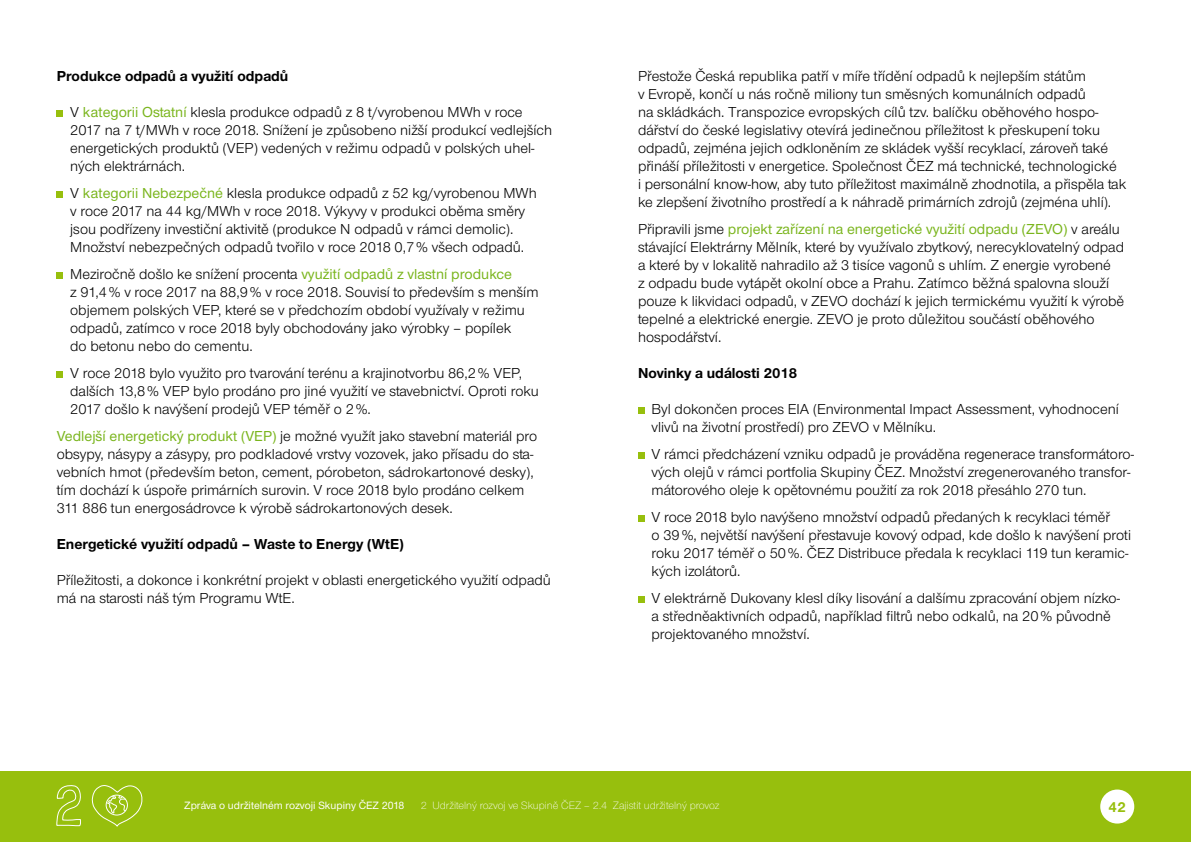
<style>
.page{position:relative;width:1191px;height:842px;background:#fff}
.page>*{position:absolute;margin:0;border:0;box-sizing:border-box;transform-origin:0 0}
.t1{font:15px/18px "Nimbus CEZCE";color:#000}
.t2{font:700 15px "Nimbus CEZCE";color:#000}
.t3{font:700 15px "Nimbus CEZCE";color:#97bf0d}
.t4{font:300 11px "Nimbus CEZCE";color:#fff}
.t5{font:500 11px "Nimbus CEZCE";color:#fff}
.s1{font-weight:500;color:#7ab51d}
</style>
<div class="page">
<svg style="left:638px;top:408px;width:6px;height:6px"></svg>
<svg style="left:638px;top:453px;width:6px;height:6px"></svg>
<svg style="left:638px;top:516px;width:6px;height:6px"></svg>
<svg style="left:638px;top:597px;width:6px;height:6px"></svg>
<svg style="left:57px;top:111px;width:6px;height:6px"></svg>
<svg style="left:57px;top:192px;width:6px;height:6px"></svg>
<svg style="left:57px;top:273px;width:6px;height:6px"></svg>
<svg style="left:57px;top:372px;width:6px;height:6px"></svg>
<div style="left:0;top:771px;width:1191px;height:71px;background:#97bf0d"></div>
<div style="left:1100px;top:789px;width:34px;height:34px;background:#fff;border-radius:50%"></div>
<svg style="left:56px;top:785px;width:87px;height:42px"></svg>
<p class="t2" style="left:57px;top:67px;width:233px">Produkce odpadů a využití odpadů</p>
<p class="t1" style="left:70px;top:103px;width:483px">V <span class="s1">kategorii Ostatní</span> klesla produkce odpadů z 8 t/vyrobenou MWh v roce 2017 na 7 t/MWh v roce 2018. Snížení je způsobeno nižší produkcí vedlejších energetických produktů (VEP) vedených v režimu odpadů v polských uhel&shy;ných elektrárnách.</p>
<p class="t1" style="left:70px;top:184px;width:468px">V <span class="s1">kategorii Nebezpečné</span> klesla produkce odpadů z 52 kg/vyrobenou MWh v roce 2017 na 44 kg/MWh v roce 2018. Výkyvy v produkci oběma směry jsou podřízeny investiční aktivitě (produkce N odpadů v rámci demolic).<br>Množství nebezpečných odpadů tvořilo v roce 2018 0,7% všech odpadů.</p>
<p class="t1" style="left:70px;top:265px;width:470px">Meziročně došlo ke snížení procenta <span class="s1">využití odpadů z vlastní produkce<br></span>z 91,4% v roce 2017 na 88,9% v roce 2018. Souvisí to především s menším objemem polských VEP, které se v předchozím období využívaly v režimu odpadů, zatímco v roce 2018 byly obchodovány jako výrobky – popílek<br>do betonu nebo do cementu.</p>
<p class="t1" style="left:70px;top:364px;width:470px">V roce 2018 bylo využito pro tvarování terénu a krajinotvorbu 86,2% VEP, dalších 13,8% VEP bylo prodáno pro jiné využití ve stavebnictví. Oproti roku<br>2017 došlo k navýšení prodejů VEP téměř o 2%.</p>
<p class="t1" style="left:57px;top:427px;width:482px"><span class="s1">Vedlejší energetický produkt (VEP)</span> je možné využít jako stavební materiál pro obsypy, násypy a zásypy, pro podkladové vrstvy vozovek, jako přísadu do sta&shy;vebních hmot (především beton, cement, pórobeton, sádrokartonové desky), tím dochází k úspoře primárních surovin. V roce 2018 bylo prodáno celkem 311 886 tun energosádrovce k výrobě sádrokartonových desek.</p>
<p class="t2" style="left:57px;top:535px;width:349px">Energetické využití odpadů – Waste to Energy (WtE)</p>
<p class="t1" style="left:57px;top:571px;width:496px">Příležitosti, a dokonce i konkrétní projekt v oblasti energetického využití odpadů má na starosti náš tým Programu WtE.</p>
<p class="t1" style="left:638px;top:67px;width:490px">Přestože Česká republika patří v míře třídění odpadů k nejlepším státům<br>v Evropě, končí u nás ročně miliony tun směsných komunálních odpadů<br>na skládkách. Transpozice evropských cílů tzv. balíčku oběhového hospo&shy;dářství do české legislativy otevírá jedinečnou příležitost k přeskupení toku odpadů, zejména jejich odkloněním ze skládek vyšší recyklací, zároveň také přináší příležitosti v energetice. Společnost ČEZ má technické, technologické<br>i personální know-how, aby tuto příležitost maximálně zhodnotila, a přispěla tak ke zlepšení životního prostředí a k náhradě primárních zdrojů (zejména uhlí).</p>
<p class="t1" style="left:638px;top:220px;width:488px">Připravili jsme <span class="s1">projekt zařízení na energetické využití odpadu (ZEVO)</span> v areálu stávající Elektrárny Mělník, které by využívalo zbytkový, nerecyklovatelný odpad a které by v lokalitě nahradilo až 3 tisíce vagonů s uhlím. Z energie vyrobené<br>z odpadu bude vytápět okolní obce a Prahu. Zatímco běžná spalovna slouží pouze k likvidaci odpadů, v ZEVO dochází k jejich termickému využití k výrobě tepelné a elektrické energie. ZEVO je proto důležitou součástí oběhového hospodářství.</p>
<p class="t2" style="left:638px;top:364px;width:161px">Novinky a události 2018</p>
<p class="t1" style="left:651px;top:400px;width:469px">Byl dokončen proces EIA (Environmental Impact Assessment, vyhodnocení vlivů na životní prostředí) pro ZEVO v Mělníku.</p>
<p class="t1" style="left:651px;top:445px;width:484px">V rámci předcházení vzniku odpadů je prováděna regenerace transformátoro&shy;vých olejů v rámci portfolia Skupiny ČEZ. Množství zregenerovaného transfor&shy;mátorového oleje k opětovnému použití za rok 2018 přesáhlo 270 tun.</p>
<p class="t1" style="left:651px;top:508px;width:481px">V roce 2018 bylo navýšeno množství odpadů předaných k recyklaci téměř<br>o 39%, největší navýšení přestavuje kovový odpad, kde došlo k navýšení proti roku 2017 téměř o 50%. ČEZ Distribuce předala k recyklaci 119 tun keramic&shy;kých izolátorů.</p>
<p class="t1" style="left:651px;top:589px;width:470px">V elektrárně Dukovany klesl díky lisování a dalšímu zpracování objem nízko&shy;a středněaktivních odpadů, například filtrů nebo odkalů, na 20% původně projektovaného množství.</p>
<p class="t5" style="left:184px;top:799px;width:221px">Zpráva o udržitelném rozvoji Skupiny ČEZ 2018</p>
<p class="t4" style="left:421px;top:799px;width:300px">2 Udržitelný rozvoj ve Skupině ČEZ – 2.4 Zajistit udržitelný provoz</p>
<p class="t3" style="left:1108px;top:798px;width:19px">42</p>
</div>
